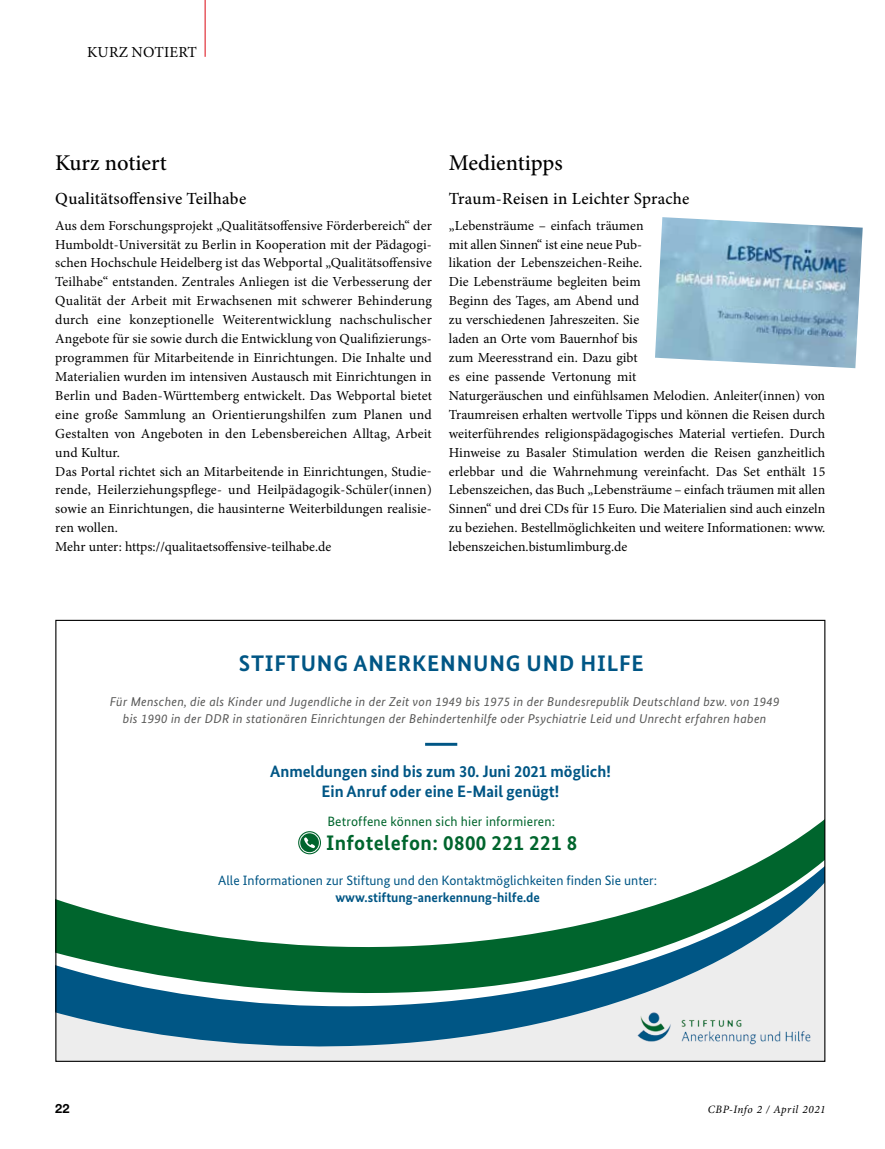
<style>
.page{position:relative;width:885px;height:1149px;background:#fff}
.page>*{position:absolute;margin:0;border:0;box-sizing:border-box;transform-origin:0 0}
.t1{font:700 22.5px "Bundes Sans";letter-spacing:.035em;color:#005685}
.t2{font:500 22.5px "Minion Pro";color:#000}
.t3{font:700 21px "Bundes Sans";letter-spacing:.02em;color:#00652d}
.t4{font:500 16.95px "Minion Pro";letter-spacing:.015em;color:#000}
.t5{font:700 16.5px/19.8px "Bundes Sans";color:#005685;text-align:center}
.t6{font:15.3px "Minion Pro";letter-spacing:.01em;color:#000}
.t7{font:13.8px/18.9px "Minion Pro";letter-spacing:.005em;color:#000}
.t8{font:13.5px "Bundes Sans";color:#005685}
.t9{font:13.5px "Bundes Sans";letter-spacing:.01em;color:#00652d}
.t10{font:700 13.5px "Bundes Sans";color:#005685}
.t11{font:italic 12.75px/17.2px "Bundes Sans";letter-spacing:.025em;color:#575756;text-align:center}
.t12{font:700 12.75px "Helvetica Neue LT Std";color:#000}
.t13{font:italic 11.25px "Minion Pro";letter-spacing:.04em;color:#000}
</style>
<div class="page">
<hr style="left:205px;top:0;width:1px;height:57px;background:#db0812">
<svg style="left:57px;top:1029px;width:766px;height:30px;background:#b8cbd5"></svg>
<svg style="left:57px;top:1019px;width:766px;height:10px;background:#3f7ea0"></svg>
<svg style="left:57px;top:969px;width:766px;height:50px"></svg>
<svg style="left:57px;top:742px;width:766px;height:227px"></svg>
<svg style="left:298px;top:830px;width:23px;height:24px"></svg>
<svg style="left:304px;top:837px;width:11px;height:11px"></svg>
<div style="left:299px;top:832px;width:20px;height:20px;border:1px solid #fff;border-radius:50%"></div>
<hr style="left:425px;top:742px;width:32px;height:3px;background:#005685">
<img style="left:635px;top:1010px;width:177px;height:35px">
<img style="left:655px;top:217px;width:207px;height:151px">
<p class="t6" style="left:87px;top:42px;width:111px">KURZ NOTIERT</p>
<h1 class="t2" style="left:55px;top:148px;width:113px">Kurz notiert</h1>
<p class="t4" style="left:55px;top:187px;width:192px">Qualitätsoffensive Teilhabe</p>
<p class="t7" style="left:55px;top:216px;width:378px">Aus dem Forschungsprojekt „Qualitätsoffensive Förderbereich“ der Humboldt-Universität zu Berlin in Kooperation mit der Pädagogi&shy;schen Hochschule Heidelberg ist das Webportal „Qualitätsoffensive Teilhabe“ entstanden. Zentrales Anliegen ist die Verbesserung der Qualität der Arbeit mit Erwachsenen mit schwerer Behinderung durch eine konzeptionelle Weiterentwicklung nachschulischer Angebote für sie sowie durch die Entwicklung von Qualifizierungs&shy;programmen für Mitarbeitende in Einrichtungen. Die Inhalte und Materialien wurden im intensiven Austausch mit Einrichtungen in Berlin und Baden-Württemberg entwickelt. Das Webportal bietet eine große Sammlung an Orientierungshilfen zum Planen und Gestalten von Angeboten in den Lebensbereichen Alltag, Arbeit und Kultur.<br>Das Portal richtet sich an Mitarbeitende in Einrichtungen, Studie&shy;rende, Heilerziehungspflege- und Heilpädagogik-Schüler(innen) sowie an Einrichtungen, die hausinterne Weiterbildungen realisie&shy;ren wollen.<br>Mehr unter: https://qualitaetsoffensive-teilhabe.de</p>
<h1 class="t2" style="left:449px;top:148px;width:115px">Medientipps</h1>
<p class="t4" style="left:449px;top:187px;width:242px">Traum-Reisen in Leichter Sprache</p>
<p class="t7" style="left:449px;top:216px;width:378px">„Lebensträume – einfach träumen<br>mit allen Sinnen“ ist eine neue Pub-<br>likation der Lebenszeichen-Reihe.<br>Die Lebensträume begleiten beim<br>Beginn des Tages, am Abend und<br>zu verschiedenen Jahreszeiten. Sie<br>laden an Orte vom Bauernhof bis<br>zum Meeresstrand ein. Dazu gibt<br>es eine passende Vertonung mit<br>Naturgeräuschen und einfühlsamen Melodien. Anleiter(innen) von Traumreisen erhalten wertvolle Tipps und können die Reisen durch weiterführendes religionspädagogisches Material vertiefen. Durch Hinweise zu Basaler Stimulation werden die Reisen ganzheitlich erlebbar und die Wahrnehmung vereinfacht. Das Set enthält 15<br>Lebenszeichen, das Buch „Lebensträume – einfach träumen mit allen Sinnen“ und drei CDs für 15 Euro. Die Materialien sind auch einzeln zu beziehen. Bestellmöglichkeiten und weitere Informationen: www. lebenszeichen.bistumlimburg.de</p>
<h1 class="t1" style="left:239px;top:649px;width:406px">STIFTUNG ANERKENNUNG UND HILFE</h1>
<p class="t11" style="left:110px;top:692px;width:671px">Für Menschen, die als Kinder und Jugendliche in der Zeit von 1949 bis 1975 in der Bundesrepublik Deutschland bzw. von 1949 bis 1990 in der DDR in stationären Einrichtungen der Behindertenhilfe oder Psychiatrie Leid und Unrecht erfahren haben</p>
<p class="t5" style="left:270px;top:761px;width:342px">Anmeldungen sind bis zum 30. Juni 2021 möglich!<br>Ein Anruf oder eine E-Mail genügt!</p>
<p class="t9" style="left:327px;top:812px;width:229px">Betroffene können sich hier informieren:</p>
<h2 class="t3" style="left:326px;top:829px;width:252px">Infotelefon: 0800 221 221 8</h2>
<p class="t8" style="left:218px;top:872px;width:440px">Alle Informationen zur Stiftung und den Kontaktmöglichkeiten finden Sie unter:</p>
<p class="t10" style="left:335px;top:889px;width:206px">www.stiftung-anerkennung-hilfe.de</p>
<p class="t12" style="left:55px;top:1100px;width:16px">22</p>
<p class="t13" style="left:707px;top:1101px;width:119px">CBP-Info 2 / April 2021</p>
</div>
